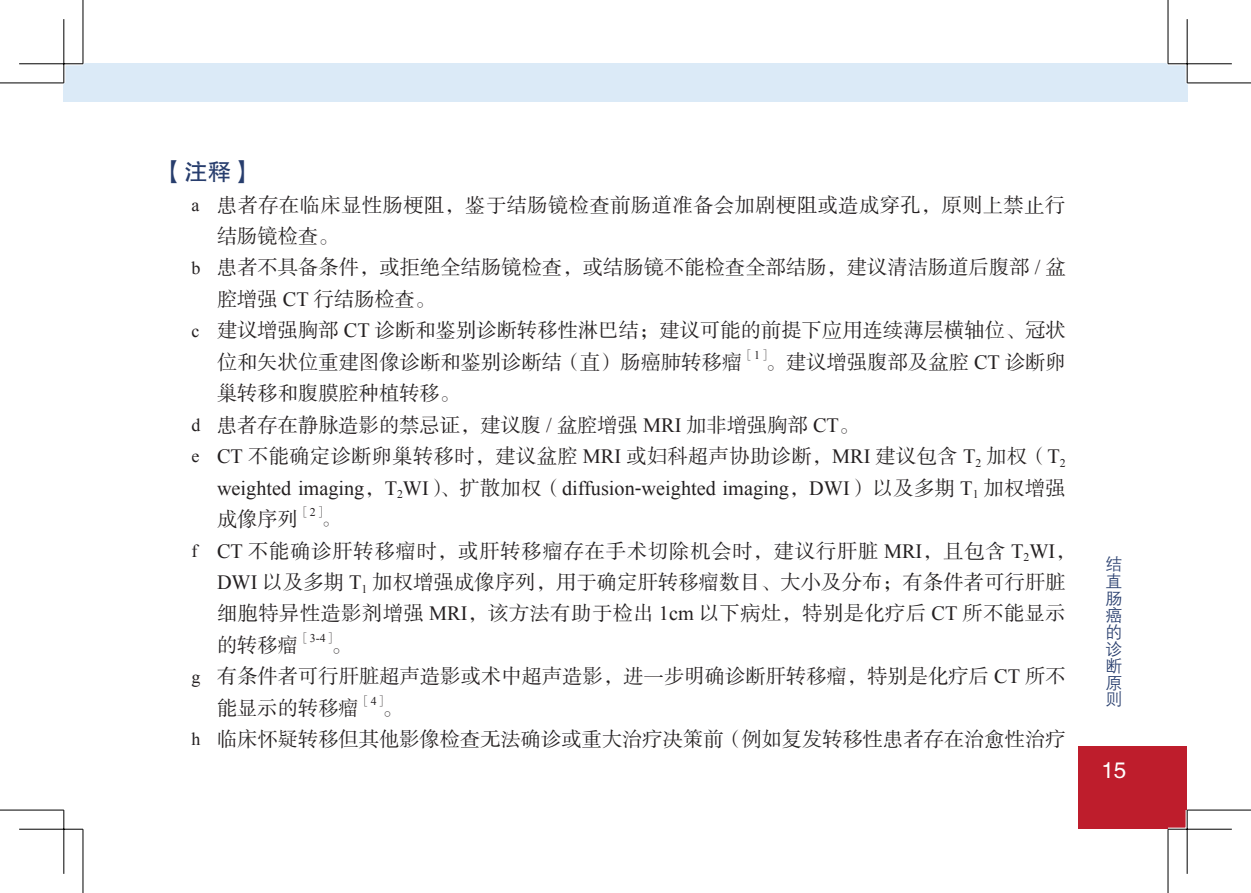
<style>
.page{position:relative;width:1251px;height:893px;background:#fff}
.page>*{position:absolute;margin:0;border:0;box-sizing:border-box;transform-origin:0 0}
.注释{font:23.62px "FZHTJW GB1 0";color:#273d6d}
.t1{font:22.5px "FZHTJW GB1 0";color:#fff}
.正文{font:20.25px/31.5px "FZSSK GBK1 0";letter-spacing:.005em;color:#231f20}
.正文-2{font:20.25px/31.5px "FZSSK GBK1 0";letter-spacing:.025em;color:#231f20}
.正文-3{font:20.25px/31.5px "Times New Roman";color:#231f20;text-align:justify}
.正文-4{font:18px "FZSSK GBK1 0";color:#231f20}
.t2{font:16.88px/16.9px "FZZDXJW GB1 0";color:#273d6d;text-align:justify}
.正文-5{font:11.7px "FZSSK GBK1 0";color:#231f20}
.正文-6{font:11.7px "Times New Roman";color:#231f20}
.s1{font-family:"Times New Roman";font-size:18px}
.s2{font-family:"Times New Roman"}
.s3{font-size:18px}
.s4{font-family:"FZSSK GBK1 0"}
</style>
<div class="page">
<div style="left:64px;top:64px;width:19px;height:38px;background:#dbeaf7"></div>
<div style="left:83px;top:64px;width:1103px;height:38px;background:#dbeaf7"></div>
<div style="left:1078px;top:746px;width:108px;height:83px;background:#be1d2c"></div>
<svg style="left:0;top:82px;width:64px;height:3px"></svg>
<svg style="left:1186px;top:82px;width:64px;height:3px"></svg>
<svg style="left:0;top:809px;width:64px;height:1px"></svg>
<svg style="left:1186px;top:808px;width:64px;height:2px"></svg>
<svg style="left:82px;top:0;width:3px;height:64px"></svg>
<svg style="left:82px;top:831px;width:1px;height:62px"></svg>
<hr style="left:19px;top:62px;width:64px;height:3px;background:#fff">
<hr style="left:1167px;top:62px;width:64px;height:3px;background:#fff">
<hr style="left:1167px;top:828px;width:64px;height:3px;background:#fff">
<hr style="left:62px;top:19px;width:3px;height:64px;background:#fff">
<hr style="left:1185px;top:19px;width:3px;height:64px;background:#fff">
<hr style="left:1185px;top:810px;width:3px;height:64px;background:#fff">
<hr style="left:0;top:83px;width:64px;height:1px;background:#000">
<hr style="left:1186px;top:83px;width:64px;height:1px;background:#000">
<hr style="left:0;top:810px;width:64px;height:1px;background:#000">
<hr style="left:1186px;top:810px;width:64px;height:1px;background:#000">
<hr style="left:83px;top:0;width:1px;height:64px;background:#000">
<hr style="left:83px;top:829px;width:1px;height:64px;background:#000">
<hr style="left:1167px;top:0;width:1px;height:64px;background:#000">
<hr style="left:1167px;top:829px;width:1px;height:64px;background:#000">
<hr style="left:19px;top:63px;width:64px;height:1px;background:#000">
<hr style="left:1167px;top:63px;width:64px;height:1px;background:#000">
<hr style="left:19px;top:829px;width:64px;height:1px;background:#000">
<hr style="left:1167px;top:829px;width:64px;height:1px;background:#000">
<hr style="left:63px;top:19px;width:1px;height:64px;background:#000">
<hr style="left:63px;top:810px;width:1px;height:64px;background:#000">
<hr style="left:1186px;top:19px;width:1px;height:64px;background:#000">
<hr style="left:1186px;top:810px;width:1px;height:64px;background:#000">
<p class="注释" style="left:160px;top:158px;width:96px">【注释】</p>
<p class="正文-2" style="left:217px;top:190px;width:849px;text-indent:-26px"><span class="s1">a</span> 患者存在临床显性肠梗阻，鉴于结肠镜检查前肠道准备会加剧梗阻或造成穿孔，原则上禁止行结肠镜检查。</p>
<p class="正文" style="left:217px;top:253px;width:850px;text-indent:-26px"><span class="s1">b</span> 患者不具备条件，或拒绝全结肠镜检查，或结肠镜不能检查全部结肠，建议清洁肠道后腹部 <span class="s2">/</span> 盆腔增强 <span class="s2">CT</span> 行结肠检查。</p>
<p class="正文" style="left:217px;top:315px;width:850px;text-indent:-26px"><span class="s1">c</span> 建议增强胸部 <span class="s2">CT</span> 诊断和鉴别诊断转移性淋巴结；建议可能的前提下应用连续薄层横轴位、冠状位和矢状位重建图像诊断和鉴别诊断结（直）肠癌肺转移瘤</p>
<p class="正文-5" style="left:742px;top:349px;width:31px">［<span class="s2">1</span>］</p>
<p class="正文" style="left:765px;top:347px;width:301px">。建议增强腹部及盆腔 <span class="s2">CT</span> 诊断卵</p>
<p class="正文" style="left:217px;top:378px;width:244px">巢转移和腹膜腔种植转移。</p>
<p class="正文" style="left:191px;top:410px;width:669px"><span class="s1">d</span> 患者存在静脉造影的禁忌证，建议腹 <span class="s2">/</span> 盆腔增强 <span class="s2">MRI</span> 加非增强胸部 <span class="s2">CT</span>。</p>
<p class="正文-3" style="left:217px;top:440px;width:850px;text-indent:-26px"><span class="s3">e</span> CT <span class="s4">不能确定诊断卵巢转移时，建议盆腔</span> MRI <span class="s4">或妇科超声协助诊断，</span>MRI <span class="s4">建议包含</span> T<sub>2</sub> <span class="s4">加权（</span>T<sub>2 </sub>weighted imaging<span class="s4">，</span>T<sub>2</sub>WI<span class="s4">）、扩散加权（</span>diffusion-weighted imaging<span class="s4">，</span>DWI<span class="s4">）以及多期</span> T<sub>1</sub> <span class="s4">加权增强成像序列</span></p>
<p class="正文-5" style="left:298px;top:506px;width:31px">［<span class="s2">2</span>］</p>
<p class="正文-4" style="left:321px;top:509px;width:19px">。</p>
<p class="正文-2" style="left:217px;top:536px;width:859px;text-indent:-26px"><span class="s1">f</span> <span class="s2">CT</span> 不能确诊肝转移瘤时，或肝转移瘤存在手术切除机会时，建议行肝脏 <span class="s2">MRI</span>，且包含 <span class="s2">T</span><sub>2</sub><span class="s2">WI</span>，<span class="s2">DWI</span> 以及多期 <span class="s2">T</span><sub>1</sub> 加权增强成像序列，用于确定肝转移瘤数目、大小及分布；有条件者可行肝脏细胞特异性造影剂增强 <span class="s2">MRI</span>，该方法有助于检出 <span class="s2">1cm</span> 以下病灶，特别是化疗后 <span class="s2">CT</span> 所不能显示的转移瘤</p>
<p class="正文-6" style="left:298px;top:630px;width:41px"><span class="s4">［</span>3-4<span class="s4">］</span></p>
<p class="正文" style="left:331px;top:630px;width:22px">。</p>
<p class="正文" style="left:217px;top:661px;width:850px;text-indent:-26px"><span class="s1">g</span> 有条件者可行肝脏超声造影或术中超声造影，进一步明确诊断肝转移瘤，特别是化疗后 <span class="s2">CT</span> 所不能显示的转移瘤</p>
<p class="正文-5" style="left:359px;top:694px;width:31px">［<span class="s2">4</span>］</p>
<p class="正文" style="left:382px;top:693px;width:22px">。</p>
<p class="正文" style="left:191px;top:724px;width:875px"><span class="s1">h</span> 临床怀疑转移但其他影像检查无法确诊或重大治疗决策前（例如复发转移性患者存在治愈性治疗</p>
<p class="t2" style="left:1105px;top:557px;width:18px">结直肠癌的诊断原则</p>
<p class="t1" style="left:1101px;top:758px;width:26px">15</p>
</div>
